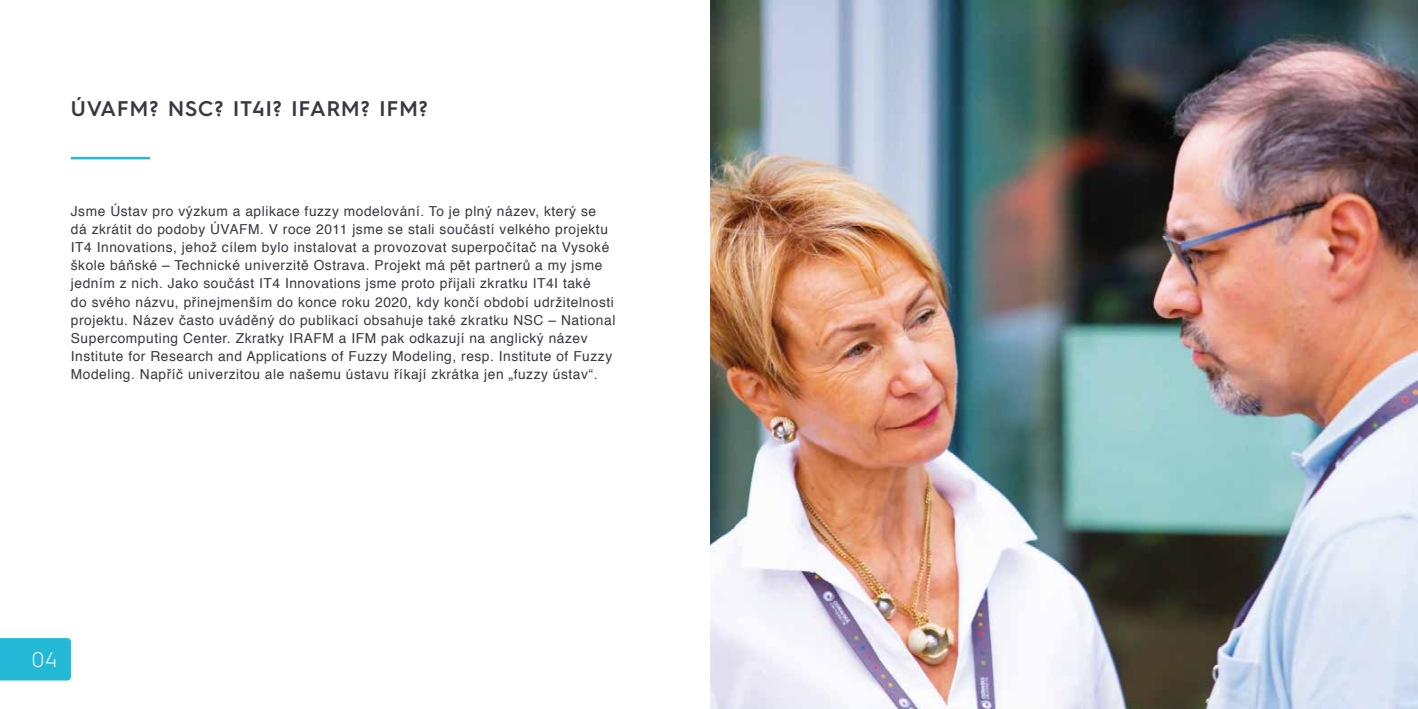
<style>
.page{position:relative;width:1418px;height:709px;background:#fff}
.page>*{position:absolute;margin:0;border:0;box-sizing:border-box;transform-origin:0 0}
.t1{font:600 21.25px "Hurme Geometric Sans 3";letter-spacing:.05em;color:#383841}
.t2{font:300 21.25px "Hurme Geometric Sans 3";color:#fff}
.t3{font:13.75px/18.1px "Helvetica";letter-spacing:.04em;color:#383841}
</style>
<div class="page">
<div style="left:0;top:638px;width:71px;height:42px;background:#23b9d6"></div>
<hr style="left:71px;top:157px;width:79px;height:2px;background:#23b9d6">
<img style="left:710px;top:0;width:707px;height:709px">
<h1 class="t1" style="left:71px;top:93px;width:358px">ÚVAFM? NSC? IT4I? IFARM? IFM?</h1>
<p class="t3" style="left:71px;top:202px;width:546px">Jsme Ústav pro výzkum a aplikace fuzzy modelování. To je plný název, který se dá zkrátit do podoby ÚVAFM. V roce 2011 jsme se stali součástí velkého projektu IT4 Innovations, jehož cílem bylo instalovat a provozovat superpočítač na Vysoké škole báňské – Technické univerzitě Ostrava. Projekt má pět partnerů a my jsme jedním z nich. Jako součást IT4 Innovations jsme proto přijali zkratku IT4I také<br>do svého názvu, přinejmenším do konce roku 2020, kdy končí období udržitelnosti projektu. Název často uváděný do publikací obsahuje také zkratku NSC – National Supercomputing Center. Zkratky IRAFM a IFM pak odkazují na anglický název Institute for Research and Applications of Fuzzy Modeling, resp. Institute of Fuzzy Modeling. Napříč univerzitou ale našemu ústavu říkají zkrátka jen „fuzzy ústav“.</p>
<h1 class="t2" style="left:32px;top:645px;width:26px">04</h1>
</div>
